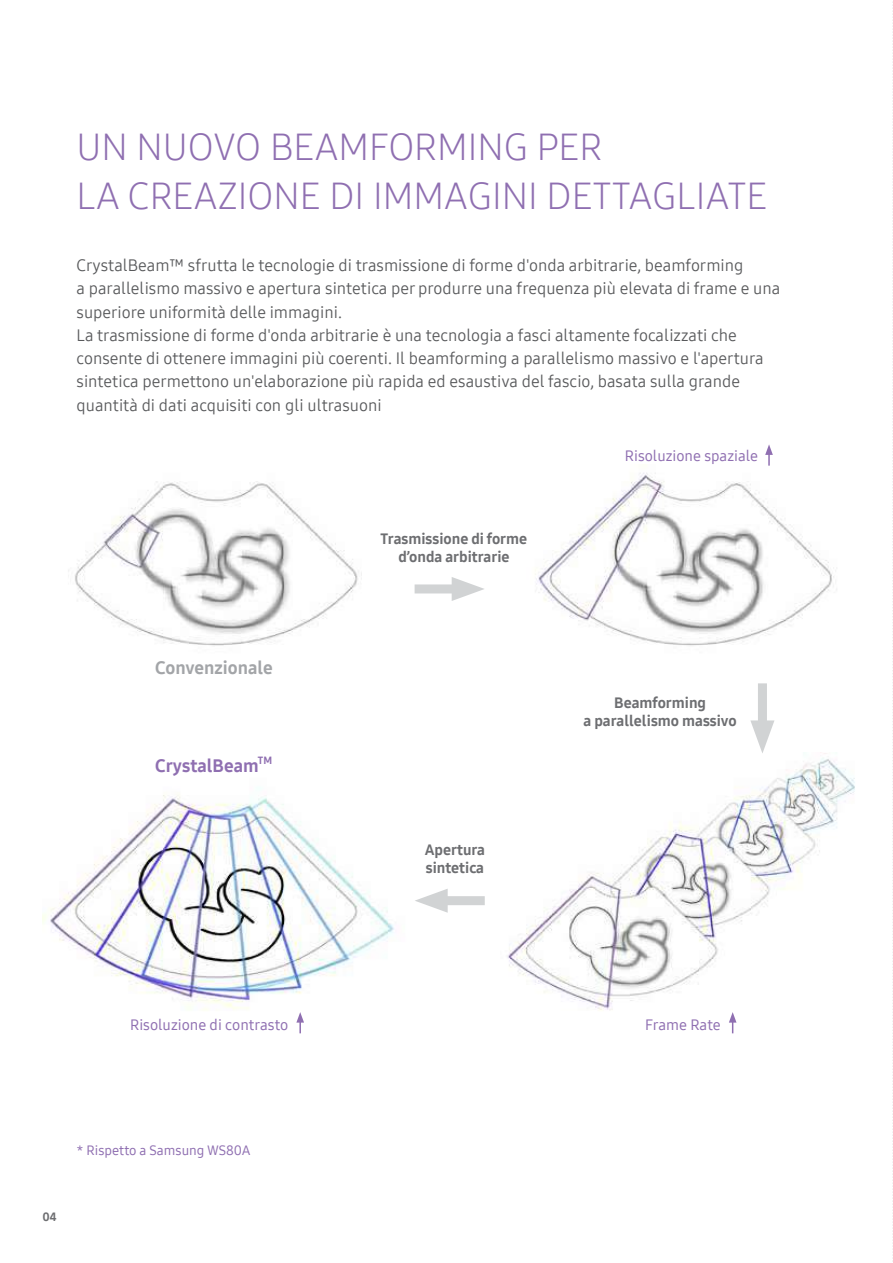
<style>
.page{position:relative;width:893px;height:1263px;background:#fff}
.page>*{position:absolute;margin:0;border:0;box-sizing:border-box;transform-origin:0 0}
.t1{font:37.5px/49.5px "Samsung One 300";color:#8f6fb1}
.t2{font:18px "Samsung One 800";color:#a3a5a8}
.t3{font:18px "Samsung One 800";color:#8f6fb1}
.t4{font:16.5px/23.2px "Samsung One 400";color:#58595b}
.t5{font:15px/18px "Samsung One 800";color:#6d6e71;text-align:center}
.t6{font:15px "Samsung One 500";color:#8f6fb1}
.t7{font:13.5px "Samsung One 500";color:#8f6fb1}
.t8{font:12px "Samsung One 800";color:#6d6e71}
.t9{font:10.5px "Samsung One 800";color:#8f6fb1}
</style>
<div class="page">
<img style="left:68px;top:472px;width:769px;height:174px">
<img style="left:43px;top:753px;width:812px;height:258px">
<div style="left:415px;top:584px;width:51px;height:9px;background:#d1d3d4"></div>
<svg style="left:452px;top:577px;width:33px;height:24px"></svg>
<div style="left:434px;top:896px;width:51px;height:9px;background:#d1d3d4"></div>
<svg style="left:415px;top:889px;width:33px;height:24px"></svg>
<div style="left:758px;top:683px;width:9px;height:51px;background:#d1d3d4"></div>
<svg style="left:750px;top:720px;width:24px;height:33px"></svg>
<svg style="left:765px;top:444px;width:8px;height:22px"></svg>
<svg style="left:729px;top:1012px;width:7px;height:21px"></svg>
<svg style="left:296px;top:1012px;width:8px;height:21px"></svg>
<svg style="left:892px;top:2px;width:1px;height:1260px"></svg>
<h1 class="t1" style="left:77px;top:121px;width:692px">UN NUOVO BEAMFORMING PER<br>LA CREAZIONE DI IMMAGINI DETTAGLIATE</h1>
<p class="t4" style="left:77px;top:254px;width:705px">CrystalBeam™ sfrutta le tecnologie di trasmissione di forme d'onda arbitrarie, beamforming<br>a parallelismo massivo e apertura sintetica per produrre una frequenza più elevata di frame e una superiore uniformità delle immagini.<br>La trasmissione di forme d'onda arbitrarie è una tecnologia a fasci altamente focalizzati che consente di ottenere immagini più coerenti. Il beamforming a parallelismo massivo e l'apertura sintetica permettono un'elaborazione più rapida ed esaustiva del fascio, basata sulla grande quantità di dati acquisiti con gli ultrasuoni</p>
<p class="t2" style="left:155px;top:655px;width:119px">Convenzionale</p>
<p class="t3" style="left:155px;top:754px;width:105px">CrystalBeam</p>
<p class="t9" style="left:258px;top:753px;width:16px">TM</p>
<p class="t5" style="left:381px;top:530px;width:148px">Trasmissione di forme d’onda arbitrarie</p>
<p class="t5" style="left:425px;top:840px;width:62px;text-align:left">Apertura sintetica</p>
<p class="t6" style="left:625px;top:446px;width:135px">Risoluzione spaziale</p>
<p class="t5" style="left:584px;top:694px;width:155px">Beamforming<br>a parallelismo massivo</p>
<p class="t6" style="left:130px;top:1014px;width:160px">Risoluzione di contrasto</p>
<p class="t6" style="left:645px;top:1014px;width:77px">Frame Rate</p>
<p class="t7" style="left:77px;top:1141px;width:176px">* Rispetto a Samsung WS80A</p>
<p class="t8" style="left:43px;top:1208px;width:16px">04</p>
</div>
